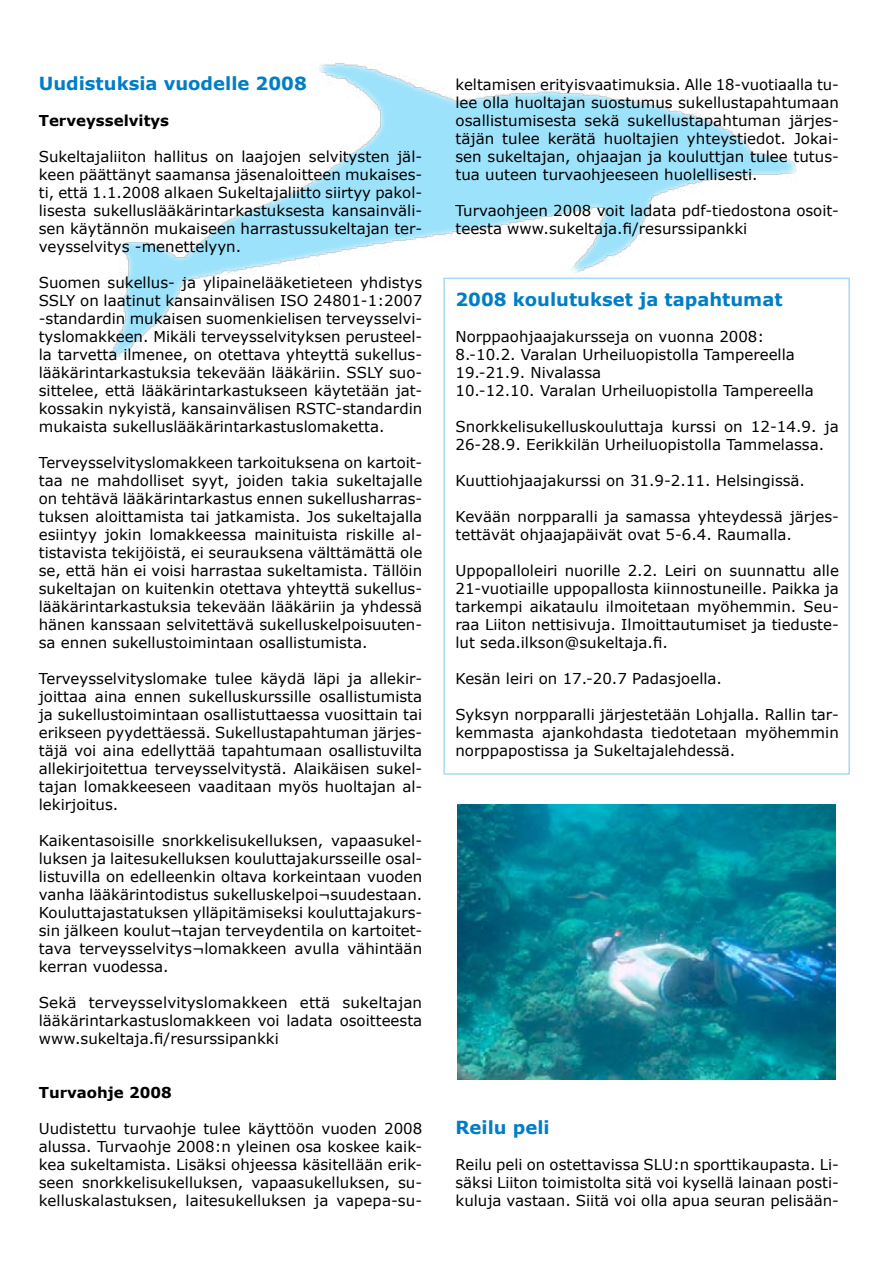
<style>
.page{position:relative;width:893px;height:1263px;background:#fff}
.page>*{position:absolute;margin:0;border:0;box-sizing:border-box;transform-origin:0 0}
.t1{font:700 18px "Verdana";color:#007ec5}
.t2{font:15px/18px "Verdana";color:#000;text-align:justify}
.t3{font:700 15px "Verdana";color:#000}
</style>
<div class="page">
<img style="left:108px;top:62px;width:689px;height:294px">
<img style="left:458px;top:804px;width:378px;height:275px">
<div style="left:443px;top:278px;width:407px;height:497px;border:2px solid #a5dbf4"></div>
<p class="t1" style="left:39px;top:72px;width:269px">Uudistuksia vuodelle 2008</p>
<p class="t3" style="left:39px;top:111px;width:132px">Terveysselvitys</p>
<p class="t2" style="left:39px;top:147px;width:385px">Sukeltajaliiton hallitus on laajojen selvitysten jäl&shy;keen päättänyt saamansa jäsenaloitteen mukaises&shy;ti, että 1.1.2008 alkaen Sukeltajaliitto siirtyy pakol&shy;lisesta sukelluslääkärintarkastuksesta kansainväli&shy;sen käytännön mukaiseen harrastussukeltajan ter&shy;veysselvitys -menettelyyn.</p>
<p class="t2" style="left:39px;top:273px;width:385px">Suomen sukellus- ja ylipainelääketieteen yhdistys SSLY on laatinut kansainvälisen ISO 24801-1:2007 -standardin mukaisen suomenkielisen terveysselvi&shy;tyslomakkeen. Mikäli terveysselvityksen perusteel&shy;la tarvetta ilmenee, on otettava yhteyttä sukellus&shy;lääkärintarkastuksia tekevään lääkäriin. SSLY suo&shy;sittelee, että lääkärintarkastukseen käytetään jat&shy;kossakin nykyistä, kansainvälisen RSTC-standardin mukaista sukelluslääkärintarkastuslomaketta.</p>
<p class="t2" style="left:39px;top:453px;width:385px">Terveysselvityslomakkeen tarkoituksena on kartoit&shy;taa ne mahdolliset syyt, joiden takia sukeltajalle on tehtävä lääkärintarkastus ennen sukellusharras&shy;tuksen aloittamista tai jatkamista. Jos sukeltajalla esiintyy jokin lomakkeessa mainituista riskille al&shy;tistavista tekijöistä, ei seurauksena välttämättä ole se, että hän ei voisi harrastaa sukeltamista. Tällöin sukeltajan on kuitenkin otettava yhteyttä sukellus&shy;lääkärintarkastuksia tekevään lääkäriin ja yhdessä hänen kanssaan selvitettävä sukelluskelpoisuuten&shy;sa ennen sukellustoimintaan osallistumista.</p>
<p class="t2" style="left:39px;top:669px;width:385px">Terveysselvityslomake tulee käydä läpi ja allekir&shy;joittaa aina ennen sukelluskurssille osallistumista ja sukellustoimintaan osallistuttaessa vuosittain tai erikseen pyydettäessä. Sukellustapahtuman järjes&shy;täjä voi aina edellyttää tapahtumaan osallistuvilta allekirjoitettua terveysselvitystä. Alaikäisen sukel&shy;tajan lomakkeeseen vaaditaan myös huoltajan al&shy;lekirjoitus.</p>
<p class="t2" style="left:39px;top:831px;width:385px">Kaikentasoisille snorkkelisukelluksen, vapaasukel&shy;luksen ja laitesukelluksen kouluttajakursseille osal&shy;listuvilla on edelleenkin oltava korkeintaan vuoden vanha lääkärintodistus sukelluskelpoi¬suudestaan.<br>Kouluttajastatuksen ylläpitämiseksi kouluttajakurs&shy;sin jälkeen koulut¬tajan terveydentila on kartoitet&shy;tava terveysselvitys¬lomakkeen avulla vähintään kerran vuodessa.</p>
<p class="t2" style="left:39px;top:993px;width:385px">Sekä terveysselvityslomakkeen että sukeltajan lääkärintarkastuslomakkeen voi ladata osoitteesta www.sukeltaja.fi/resurssipankki</p>
<p class="t3" style="left:39px;top:1083px;width:134px">Turvaohje 2008</p>
<p class="t2" style="left:39px;top:1119px;width:385px">Uudistettu turvaohje tulee käyttöön vuoden 2008 alussa. Turvaohje 2008:n yleinen osa koskee kaik&shy;kea sukeltamista. Lisäksi ohjeessa käsitellään erik&shy;seen snorkkelisukelluksen, vapaasukelluksen, su&shy;kelluskalastuksen, laitesukelluksen ja vapepa-su-</p>
<p class="t2" style="left:455px;top:75px;width:385px">keltamisen erityisvaatimuksia. Alle 18-vuotiaalla tu&shy;lee olla huoltajan suostumus sukellustapahtumaan osallistumisesta sekä sukellustapahtuman järjes&shy;täjän tulee kerätä huoltajien yhteystiedot. Jokai&shy;sen sukeltajan, ohjaajan ja kouluttjan tulee tutus&shy;tua uuteen turvaohjeeseen huolellisesti.</p>
<p class="t2" style="left:455px;top:201px;width:385px">Turvaohjeen 2008 voit ladata pdf-tiedostona osoit&shy;teesta www.sukeltaja.fi/resurssipankki</p>
<p class="t1" style="left:455px;top:288px;width:329px">2008 koulutukset ja tapahtumat</p>
<p class="t2" style="left:455px;top:327px;width:360px;text-align:left">Norppaohjaajakursseja on vuonna 2008:<br>8.-10.2. Varalan Urheiluopistolla Tampereella 19.-21.9. Nivalassa<br>10.-12.10. Varalan Urheiluopistolla Tampereella</p>
<p class="t2" style="left:455px;top:417px;width:385px">Snorkkelisukelluskouluttaja kurssi on 12-14.9. ja<br>26-28.9. Eerikkilän Urheiluopistolla Tammelassa.</p>
<p class="t2" style="left:455px;top:471px;width:351px">Kuuttiohjaajakurssi on 31.9-2.11. Helsingissä.</p>
<p class="t2" style="left:455px;top:507px;width:385px">Kevään norpparalli ja samassa yhteydessä järjes&shy;tettävät ohjaajapäivät ovat 5-6.4. Raumalla.</p>
<p class="t2" style="left:455px;top:561px;width:385px">Uppopalloleiri nuorille 2.2. Leiri on suunnattu alle 21-vuotiaille uppopallosta kiinnostuneille. Paikka ja tarkempi aikataulu ilmoitetaan myöhemmin. Seu&shy;raa Liiton nettisivuja. Ilmoittautumiset ja tieduste&shy;lut seda.ilkson@sukeltaja.fi.</p>
<p class="t2" style="left:455px;top:669px;width:268px">Kesän leiri on 17.-20.7 Padasjoella.</p>
<p class="t2" style="left:455px;top:705px;width:385px">Syksyn norpparalli järjestetään Lohjalla. Rallin tar&shy;kemmasta ajankohdasta tiedotetaan myöhemmin norppapostissa ja Sukeltajalehdessä.</p>
<p class="t1" style="left:455px;top:1116px;width:96px">Reilu peli</p>
<p class="t2" style="left:455px;top:1155px;width:385px">Reilu peli on ostettavissa SLU:n sporttikaupasta. Li&shy;säksi Liiton toimistolta sitä voi kysellä lainaan posti&shy;kuluja vastaan. Siitä voi olla apua seuran pelisään-</p>
</div>
